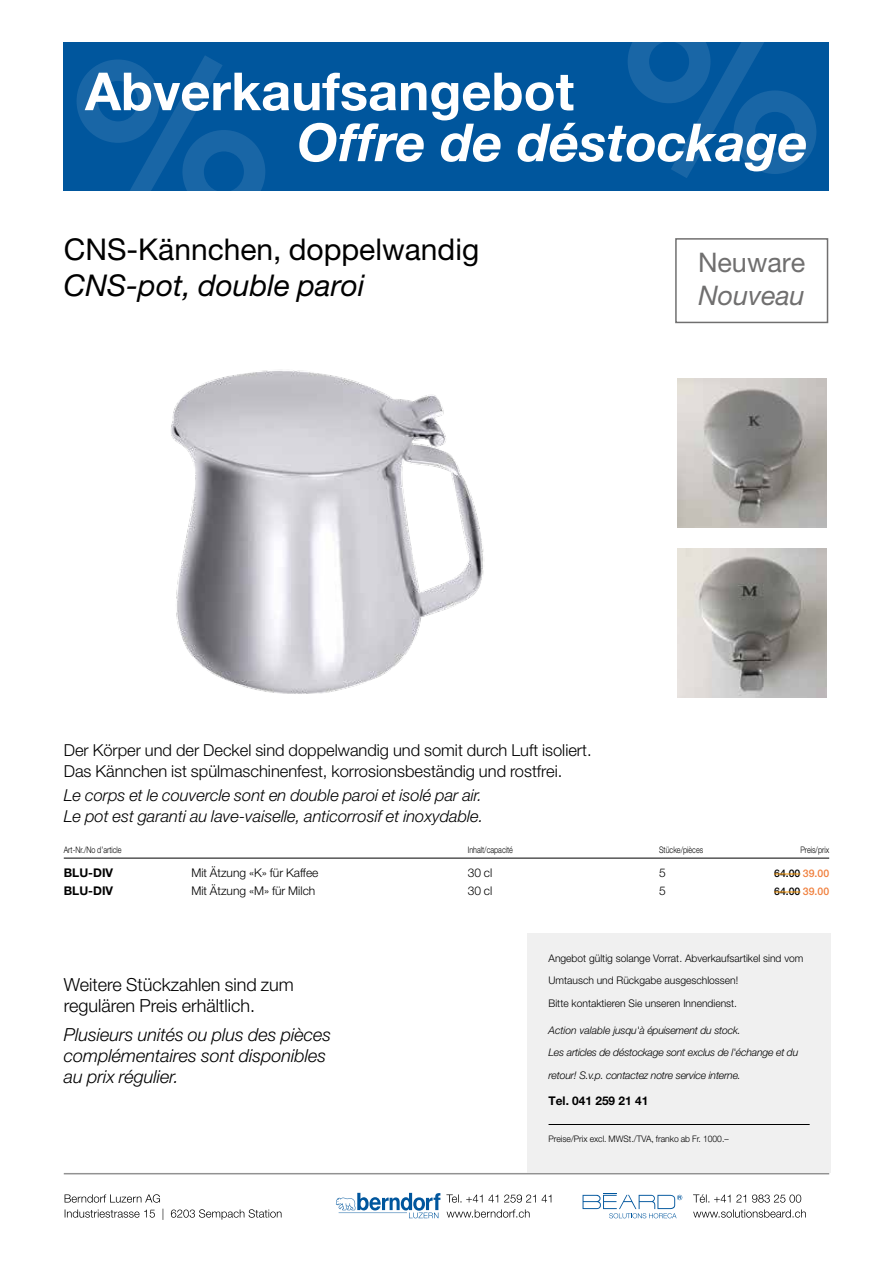
<style>
.page{position:relative;width:893px;height:1263px;background:#fff}
.page>*{position:absolute;margin:0;border:0;box-sizing:border-box;transform-origin:0 0}
.t1{font:700 52.5px "Helvetica Neue LT Pro";color:#fff}
.t2{font:italic 700 52.5px "Helvetica Neue LT Pro";color:#fff}
.t3{font:30px "Helvetica Neue LT Pro";color:#000}
.t4{font:italic 30px "Helvetica Neue LT Pro";color:#000}
.t5{font:27px "Helvetica Neue LT Pro";color:#706f6f}
.t6{font:italic 27px "Helvetica Neue LT Pro";color:#706f6f}
.t7{font:italic 300 18px/21px "Helvetica Neue LT Pro";color:#000}
.t8{font:300 18px/21px "Helvetica Neue LT Pro";color:#000}
.t9{font:300 16.5px/21px "Helvetica Neue LT Pro";color:#000}
.t10{font:italic 300 16.5px/21px "Helvetica Neue LT Pro";color:#000}
.t11{font:300 12px "Helvetica Neue LT Pro";color:#000}
.t12{font:700 12px "Helvetica Neue LT Pro";color:#000}
.t13{font:italic 300 10.5px/22.5px "Helvetica Neue LT Pro";letter-spacing:-.02em;color:#000}
.t14{font:300 10.5px/22.5px "Helvetica Neue LT Pro";color:#000}
.t15{font:500 10.5px "Helvetica Neue LT Pro";color:#000}
.t16{font:300 9px "Helvetica Neue LT Pro";color:#000;scale:.8 1}
.t17{font:300 9px "Helvetica Neue LT Pro";color:#000;scale:.95 1}
.s1{color:#f07f3c}
</style>
<div class="page">
<div style="left:64px;top:43px;width:765px;height:148px;background:#00569d"></div>
<hr style="left:64px;top:1173px;width:765px;height:1px;background:#929292">
<svg style="left:77px;top:56px;width:188px;height:135px"></svg>
<svg style="left:628px;top:42px;width:188px;height:136px"></svg>
<svg style="left:583px;top:1193px;width:99px;height:25px"></svg>
<svg style="left:693px;top:1209px;width:113px;height:9px"></svg>
<svg style="left:693px;top:1194px;width:108px;height:9px"></svg>
<svg style="left:336px;top:1193px;width:104px;height:25px"></svg>
<svg style="left:447px;top:1209px;width:83px;height:9px"></svg>
<svg style="left:446px;top:1194px;width:105px;height:9px"></svg>
<svg style="left:65px;top:1209px;width:216px;height:11px"></svg>
<svg style="left:65px;top:1194px;width:95px;height:9px"></svg>
<div style="left:527px;top:933px;width:304px;height:239px;background:#f0f0f0"></div>
<hr style="left:549px;top:1124px;width:261px;height:1px;background:#000">
<img style="left:171px;top:370px;width:313px;height:324px">
<div style="left:675px;top:238px;width:153px;height:85px;border:2px solid #706f6f"></div>
<hr style="left:64px;top:858px;width:765px;height:1px;background:#000">
<svg style="left:774px;top:874px;width:26px;height:1px"></svg>
<svg style="left:774px;top:892px;width:26px;height:1px"></svg>
<img style="left:677px;top:378px;width:149px;height:149px">
<img style="left:677px;top:549px;width:149px;height:148px">
<h1 class="t1" style="left:85px;top:59px;width:491px">Abverkaufsangebot</h1>
<h1 class="t2" style="left:297px;top:110px;width:512px">Offre de déstockage</h1>
<h2 class="t3" style="left:64px;top:231px;width:417px">CNS-Kännchen, doppelwandig</h2>
<h2 class="t4" style="left:64px;top:267px;width:302px">CNS-pot, double paroi</h2>
<h3 class="t5" style="left:698px;top:246px;width:109px">Neuware</h3>
<h3 class="t6" style="left:698px;top:279px;width:108px">Nouveau</h3>
<h3 class="t9" style="left:64px;top:739px;width:529px">Der Körper und der Deckel sind doppelwandig und somit durch Luft isoliert.<br>Das Kännchen ist spülmaschinenfest, korrosionsbeständig und rostfrei.</h3>
<h3 class="t10" style="left:64px;top:784px;width:421px">Le corps et le couvercle sont en double paroi et isolé par air.<br>Le pot est garanti au lave-vaiselle, anticorrosif et inoxydable.</h3>
<p class="t16" style="left:64px;top:845px;width:74px">Art-Nr./No d’article</p>
<p class="t16" style="left:468px;top:845px;width:58px">Inhalt/capacité</p>
<p class="t16" style="left:659px;top:845px;width:57px">Stücke/pièces</p>
<p class="t16" style="left:800px;top:845px;width:37px">Preis/prix</p>
<p class="t12" style="left:64px;top:866px;width:51px">BLU-DIV</p>
<p class="t11" style="left:191px;top:866px;width:129px">Mit Ätzung «K» für Kaffee</p>
<p class="t11" style="left:468px;top:866px;width:26px">30 cl</p>
<p class="t11" style="left:659px;top:866px;width:8px">5</p>
<p class="t15" style="left:774px;top:867px;width:57px">64.00 <span class="s1">39.00</span></p>
<p class="t12" style="left:64px;top:884px;width:51px">BLU-DIV</p>
<p class="t11" style="left:191px;top:884px;width:125px">Mit Ätzung «M» für Milch</p>
<p class="t11" style="left:468px;top:884px;width:26px">30 cl</p>
<p class="t11" style="left:659px;top:884px;width:8px">5</p>
<p class="t15" style="left:774px;top:885px;width:57px">64.00 <span class="s1">39.00</span></p>
<h3 class="t8" style="left:64px;top:973px;width:232px">Weitere Stückzahlen sind zum regulären Preis erhältlich.</h3>
<h3 class="t7" style="left:64px;top:1024px;width:269px">Plusieurs unités ou plus des pièces complémentaires sont disponibles au prix régulier.</h3>
<p class="t14" style="left:549px;top:947px;width:256px">Angebot gültig solange Vorrat. Abverkaufsartikel sind vom<br>Umtausch und Rückgabe ausgeschlossen!<br>Bitte kontaktieren Sie unseren Innendienst.</p>
<p class="t13" style="left:549px;top:1018px;width:251px">Action valable jusqu'à épuisement du stock.<br>Les articles de déstockage sont exclus de l'échange et du retour! S.v.p. contactez notre service interne.</p>
<p class="t12" style="left:549px;top:1094px;width:101px">Tel. 041 259 21 41</p>
<p class="t17" style="left:549px;top:1133px;width:191px">Preise/Prix excl. MWSt./TVA, franko ab Fr. 1000.–</p>
</div>
